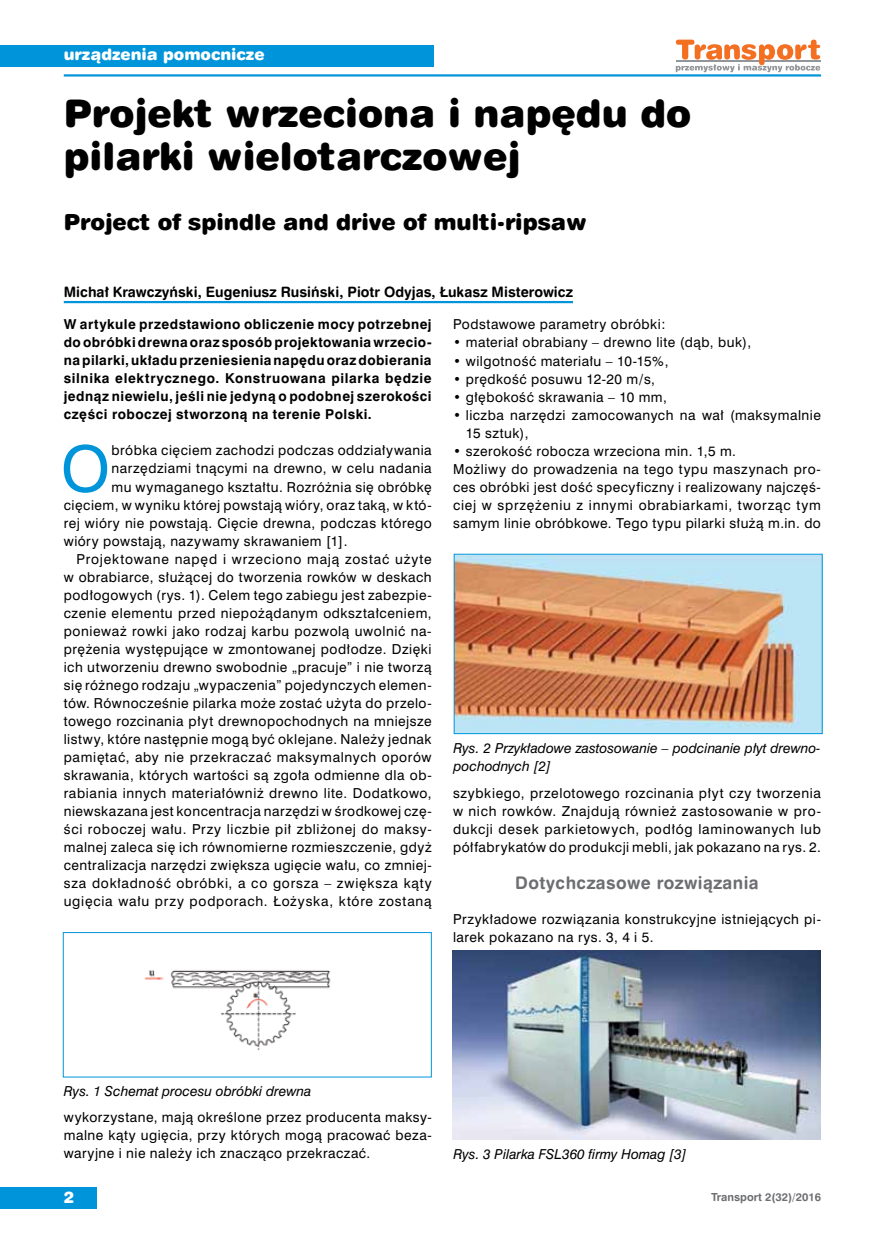
<style>
.page{position:relative;width:872px;height:1234px;background:#fff}
.page>*{position:absolute;margin:0;border:0;box-sizing:border-box;transform-origin:0 0}
.t1{font:59.25px "Swis 721 PL";color:#0095da}
.t2{font:36px/43.2px "Swis 721 Blk Rnd PL";color:#000}
.t3{font:21px "Swis 721 Blk Rnd PL";color:#000}
.t4{font:16.5px "Swis 721 Bd Rnd PL";letter-spacing:.025em;color:#6d6e71}
.t5{font:15px "Swis 721 Blk Rnd PL";color:#fff}
.t6{font:13.5px "Swis 721 Bd Rnd PL";color:#000}
.t7{font:12.75px/18px "Swis 721 PL";letter-spacing:.04em;color:#000}
.t8{font:700 12.75px/18px "Swis 721 PL";letter-spacing:.04em;color:#000;text-align:justify}
.t9{font:12.75px "Swis 721 PL";letter-spacing:.06em;color:#000}
.t10{font:italic 12.75px/18px "Swis 721 PL";color:#000}
.t11{font:10.5px "Swis 721 Bd Rnd PL";color:#6d6e71}
</style>
<div class="page">
<div style="left:0;top:1186px;width:97px;height:22px;background:#0095da"></div>
<div style="left:0;top:45px;width:433px;height:21px;background:#0095da"></div>
<hr style="left:64px;top:74px;width:757px;height:2px;background:#0095da">
<svg style="left:675px;top:40px;width:145px;height:32px"></svg>
<hr style="left:64px;top:301px;width:509px;height:2px;background:#0095da">
<img style="left:144px;top:970px;width:187px;height:81px">
<div style="left:63px;top:932px;width:369px;height:145px;border:1px solid #0095da"></div>
<img style="left:456px;top:555px;width:364px;height:176px">
<div style="left:454px;top:553px;width:368px;height:180px;border:1px solid #0095da"></div>
<img style="left:452px;top:950px;width:368px;height:189px">
<p class="t5" style="left:64px;top:45px;width:202px">urządzenia pomocnicze</p>
<h2 class="t2" style="left:64px;top:91px;width:629px">Projekt wrzeciona i napędu do pilarki wielotarczowej</h2>
<h3 class="t3" style="left:64px;top:208px;width:525px">Project of spindle and drive of multi-ripsaw</h3>
<p class="t6" style="left:64px;top:282px;width:511px">Michał Krawczyński, Eugeniusz Rusiński, Piotr Odyjas, Łukasz Misterowicz</p>
<p class="t8" style="left:64px;top:315px;width:369px">W artykule przedstawiono obliczenie mocy potrzebnej do obróbki drewna oraz sposób projektowania wrzecio&shy;na pilarki, układu przeniesienia napędu oraz dobierania silnika elektrycznego. Konstruowana pilarka będzie jednąz niewielu, jeśli nie jedyną o podobnej szerokości części roboczej stworzoną na terenie Polski.</p>
<h1 class="t1" style="left:61px;top:430px;width:51px">O</h1>
<p class="t7" style="left:112px;top:441px;width:321px">bróbka cięciem zachodzi podczas oddziaływania</p>
<p class="t7" style="left:112px;top:459px;width:321px">narzędziami tnącymi na drewno, w celu nadania</p>
<p class="t7" style="left:112px;top:477px;width:321px">mu wymaganego kształtu. Rozróżnia się obróbkę</p>
<p class="t7" style="left:64px;top:495px;width:369px">cięciem, w wyniku której powstają wióry, oraz taką, w któ-</p>
<p class="t7" style="left:64px;top:513px;width:369px">rej wióry nie powstają. Cięcie drewna, podczas którego</p>
<p class="t7" style="left:64px;top:531px;width:285px">wióry powstają, nazywamy skrawaniem [1].</p>
<p class="t9" style="left:77px;top:550px;width:357px">Projektowane napęd i wrzeciono mają zostać użyte</p>
<p class="t7" style="left:64px;top:567px;width:369px">w obrabiarce, służącej do tworzenia rowków w deskach</p>
<p class="t7" style="left:64px;top:585px;width:369px">podłogowych (rys. 1). Celem tego zabiegu jest zabezpie-</p>
<p class="t7" style="left:64px;top:603px;width:369px">czenie elementu przed niepożądanym odkształceniem,</p>
<p class="t7" style="left:64px;top:621px;width:369px">ponieważ rowki jako rodzaj karbu pozwolą uwolnić na-</p>
<p class="t7" style="left:64px;top:639px;width:369px">prężenia występujące w zmontowanej podłodze. Dzięki</p>
<p class="t7" style="left:64px;top:657px;width:369px">ich utworzeniu drewno swobodnie „pracuje” i nie tworzą</p>
<p class="t7" style="left:64px;top:675px;width:369px">się różnego rodzaju „wypaczenia” pojedynczych elemen-</p>
<p class="t7" style="left:64px;top:693px;width:369px">tów. Równocześnie pilarka może zostać użyta do przelo-</p>
<p class="t7" style="left:64px;top:711px;width:369px">towego rozcinania płyt drewnopochodnych na mniejsze</p>
<p class="t7" style="left:64px;top:729px;width:369px">listwy, które następnie mogą być oklejane. Należy jednak</p>
<p class="t7" style="left:64px;top:747px;width:369px">pamiętać, aby nie przekraczać maksymalnych oporów</p>
<p class="t7" style="left:64px;top:765px;width:369px">skrawania, których wartości są zgoła odmienne dla ob-</p>
<p class="t7" style="left:64px;top:783px;width:369px">rabiania innych materiałówniż drewno lite. Dodatkowo,</p>
<p class="t7" style="left:64px;top:801px;width:369px">niewskazana jest koncentracja narzędzi w środkowej czę-</p>
<p class="t7" style="left:64px;top:819px;width:369px">ści roboczej wału. Przy liczbie pił zbliżonej do maksy-</p>
<p class="t7" style="left:64px;top:837px;width:369px">malnej zaleca się ich równomierne rozmieszczenie, gdyż</p>
<p class="t7" style="left:64px;top:855px;width:369px">centralizacja narzędzi zwiększa ugięcie wału, co zmniej-</p>
<p class="t9" style="left:64px;top:874px;width:369px">sza dokładność obróbki, a co gorsza – zwiększa kąty</p>
<p class="t9" style="left:64px;top:892px;width:369px">ugięcia wału przy podporach. Łożyska, które zostaną</p>
<p class="t7" style="left:453px;top:315px;width:214px">Podstawowe parametry obróbki:</p>
<p class="t7" style="left:453px;top:333px;width:300px">• materiał obrabiany – drewno lite (dąb, buk),</p>
<p class="t7" style="left:453px;top:351px;width:217px">• wilgotność materiału – 10-15%,</p>
<p class="t7" style="left:453px;top:369px;width:203px">• prędkość posuwu 12-20 m/s,</p>
<p class="t7" style="left:453px;top:387px;width:215px">• głębokość skrawania – 10 mm,</p>
<p class="t7" style="left:466px;top:405px;width:357px;text-indent:-13px">• liczba narzędzi zamocowanych na wał (maksymalnie<br>15 sztuk),</p>
<p class="t7" style="left:453px;top:441px;width:369px">• szerokość robocza wrzeciona min. 1,5 m.<br>Możliwy do prowadzenia na tego typu maszynach pro&shy;ces obróbki jest dość specyficzny i realizowany najczęś&shy;ciej w sprzężeniu z innymi obrabiarkami, tworząc tym samym linie obróbkowe. Tego typu pilarki służą m.in. do</p>
<p class="t10" style="left:453px;top:738px;width:369px">Rys. 2 Przykładowe zastosowanie – podcinanie płyt drewno&shy;pochodnych [2]</p>
<p class="t7" style="left:453px;top:783px;width:369px;text-align:justify">szybkiego, przelotowego rozcinania płyt czy tworzenia w nich rowków. Znajdują również zastosowanie w pro&shy;dukcji desek parkietowych, podłóg laminowanych lub półfabrykatów do produkcji mebli, jak pokazano na rys. 2.</p>
<p class="t4" style="left:515px;top:872px;width:245px">Dotychczasowe rozwiązania</p>
<p class="t7" style="left:453px;top:909px;width:369px">Przykładowe rozwiązania konstrukcyjne istniejących pi&shy;larek pokazano na rys. 3, 4 i 5.</p>
<p class="t10" style="left:64px;top:1081px;width:249px">Rys. 1 Schemat procesu obróbki drewna</p>
<p class="t7" style="left:64px;top:1107px;width:369px;text-align:justify">wykorzystane, mają określone przez producenta maksy&shy;malne kąty ugięcia, przy których mogą pracować beza&shy;waryjne i nie należy ich znacząco przekraczać.</p>
<p class="t10" style="left:453px;top:1144px;width:235px">Rys. 3 Pilarka FSL360 firmy Homag [3]</p>
<p class="t5" style="left:64px;top:1187px;width:12px">2</p>
<p class="t11" style="left:711px;top:1190px;width:111px">Transport 2(32)/2016</p>
</div>
